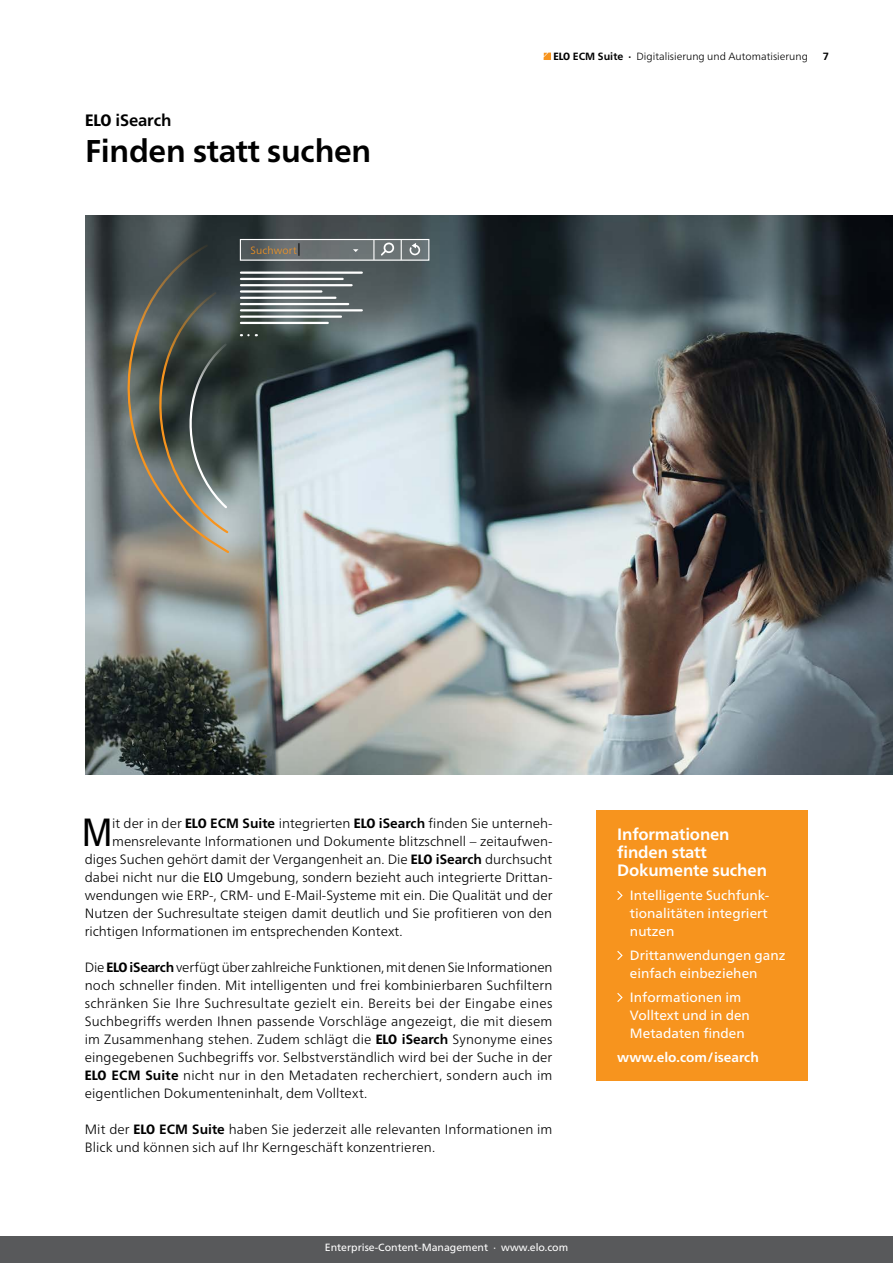
<style>
.page{position:relative;width:893px;height:1263px;background:#fff}
.page>*{position:absolute;margin:0;border:0;box-sizing:border-box;transform-origin:0 0}
.Fließtext_Content_9{font:condensed 39.3px "Frutiger Neue LTW1 G";color:#000}
.Headline_21_24{font:700 31.5px "Frutiger Neue LTW1 G";letter-spacing:-.01em;color:#000}
.Infobox_HL_11_12_Ver{font:700 16.5px/18px "Frutiger Neue LTW1 G";letter-spacing:-.01em;color:#fff}
.Subheadline_11_12{font:700 16.5px "Frutiger Neue LTW1 G";letter-spacing:-.01em;color:#000}
.continuous_text_cont{font:300 13.5px/18px "Frutiger Neue LTW1 G";letter-spacing:.01em;color:#000;text-align:justify}
.Fließtext_Content_9-2{font:300 13.5px "Frutiger Neue LTW1 G";color:#000}
.Infobox_Aufzählung_9{font:13.5px/18px "Frutiger Neue LTW1 G";color:#fff}
.Infobox_URL{font:700 13.5px "Frutiger Neue LTW1 G";color:#fff}
.t1{font:300 10.5px "Frutiger Neue LTW1 G";color:#000}
.t2{font:10.5px "Frutiger Neue LTW1 G";color:#fff}
.t3{font:300 10.5px "Frutiger Neue LTW1 G";letter-spacing:.015em;color:#f7941e}
.t4{font:700 10.5px "Frutiger Neue LTW1 G";color:#000}
.s1{font-weight:800;font-stretch:condensed}
.s2{font-weight:700}
.s3{font-weight:400;font-stretch:condensed}
</style>
<div class="page">
<img style="left:85px;top:216px;width:808px;height:558px">
<hr style="left:241px;top:271px;width:121px;height:3px;background:#fff">
<hr style="left:241px;top:290px;width:80px;height:3px;background:#fff">
<hr style="left:241px;top:309px;width:121px;height:2px;background:#fff">
<hr style="left:241px;top:278px;width:102px;height:2px;background:#fff">
<hr style="left:241px;top:297px;width:94px;height:2px;background:#fff">
<hr style="left:241px;top:315px;width:100px;height:3px;background:#fff">
<hr style="left:241px;top:284px;width:111px;height:2px;background:#fff">
<hr style="left:241px;top:303px;width:107px;height:2px;background:#fff">
<hr style="left:241px;top:322px;width:87px;height:2px;background:#fff">
<svg style="left:248px;top:334px;width:9px;height:2px"></svg>
<svg style="left:242px;top:241px;width:185px;height:18px;background:#666d6f"></svg>
<div style="left:240px;top:239px;width:189px;height:22px;border:1px solid #fff"></div>
<svg style="left:299px;top:243px;width:1px;height:13px"></svg>
<svg style="left:353px;top:249px;width:5px;height:3px"></svg>
<svg style="left:373px;top:239px;width:21px;height:21px"></svg>
<svg style="left:401px;top:239px;width:1px;height:21px"></svg>
<svg style="left:410px;top:243px;width:10px;height:12px"></svg>
<svg style="left:115px;top:242px;width:116px;height:313px;background:#5b615b"></svg>
<div style="left:596px;top:810px;width:212px;height:270px;background:#f7941e"></div>
<svg style="left:617px;top:891px;width:6px;height:9px"></svg>
<svg style="left:617px;top:951px;width:6px;height:9px"></svg>
<svg style="left:617px;top:993px;width:6px;height:9px"></svg>
<div style="left:0;top:1236px;width:893px;height:27px;background:#58595b"></div>
<svg style="left:544px;top:53px;width:7px;height:7px"></svg>
<p class="Subheadline_11_12" style="left:85px;top:110px;width:88px"><span class="s1">ELO</span> iSearch</p>
<p class="Headline_21_24" style="left:85px;top:132px;width:288px">Finden statt suchen</p>
<p class="t3" style="left:251px;top:243px;width:48px">Suchwort</p>
<p class="t1" style="left:553px;top:50px;width:256px"><span class="s1">ELO</span> <span class="s2">ECM Suite ·</span> Digitalisierung und Automatisierung</p>
<p class="t4" style="left:823px;top:50px;width:8px">7</p>
<p class="Fließtext_Content_9" style="left:82px;top:809px;width:32px">M</p>
<p class="Fließtext_Content_9-2" style="left:112px;top:815px;width:442px">it der in der <span class="s1">ELO</span> <span class="s2">ECM Suite</span> integrierten <span class="s1">ELO</span> <span class="s2">iSearch</span> finden Sie unterneh-</p>
<p class="Fließtext_Content_9-2" style="left:112px;top:833px;width:442px">mensrelevante Informationen und Dokumente blitzschnell – zeitaufwen-</p>
<p class="Fließtext_Content_9-2" style="left:85px;top:851px;width:469px">diges Suchen gehört damit der Vergangenheit an. Die <span class="s1">ELO</span> <span class="s2">iSearch</span> durchsucht</p>
<p class="Fließtext_Content_9-2" style="left:85px;top:869px;width:469px">dabei nicht nur die <span class="s3">ELO</span> Umgebung, sondern bezieht auch integrierte Drittan-</p>
<p class="Fließtext_Content_9-2" style="left:85px;top:887px;width:469px">wendungen wie ERP-, CRM- und E-Mail-Systeme mit ein. Die Qualität und der</p>
<p class="Fließtext_Content_9-2" style="left:85px;top:905px;width:469px">Nutzen der Suchresultate steigen damit deutlich und Sie profitieren von den</p>
<p class="Fließtext_Content_9-2" style="left:85px;top:923px;width:319px">richtigen Informationen im entsprechenden Kontext.</p>
<p class="continuous_text_cont" style="left:85px;top:958px;width:469px">Die <span class="s1">ELO</span> <span class="s2">iSearch</span> verfügt über zahlreiche Funktionen, mit denen Sie Informationen noch schneller finden. Mit intelligenten und frei kombinierbaren Suchfiltern schränken Sie Ihre Suchresultate gezielt ein. Bereits bei der Eingabe eines Suchbegriffs werden Ihnen passende Vorschläge angezeigt, die mit diesem im Zusammenhang stehen. Zudem schlägt die <span class="s1">ELO</span> <span class="s2">iSearch</span> Synonyme eines eingegebenen Suchbegriffs vor. Selbstverständlich wird bei der Suche in der <span class="s1">ELO</span> <span class="s2">ECM Suite</span> nicht nur in den Metadaten recherchiert, sondern auch im eigentlichen Dokumenteninhalt, dem Volltext.</p>
<p class="continuous_text_cont" style="left:85px;top:1120px;width:469px">Mit der <span class="s1">ELO</span> <span class="s2">ECM Suite</span> haben Sie jederzeit alle relevanten Informationen im<br>Blick und können sich auf Ihr Kerngeschäft konzentrieren.</p>
<p class="t2" style="left:325px;top:1241px;width:245px">Enterprise-Content-Management · www.elo.com</p>
<p class="Infobox_HL_11_12_Ver" style="left:617px;top:825px;width:151px">Informationen finden statt<br>Dokumente suchen</p>
<p class="Infobox_Aufzählung_9" style="left:630px;top:886px;width:141px">Intelligente Suchfunk&shy;tionalitäten integriert nutzen</p>
<p class="Infobox_Aufzählung_9" style="left:630px;top:946px;width:157px">Drittanwendungen ganz einfach einbeziehen</p>
<p class="Infobox_Aufzählung_9" style="left:630px;top:988px;width:121px">Informationen im<br>Volltext und in den<br>Metadaten finden</p>
<p class="Infobox_URL" style="left:617px;top:1049px;width:143px">www.elo.com/isearch</p>
</div>
